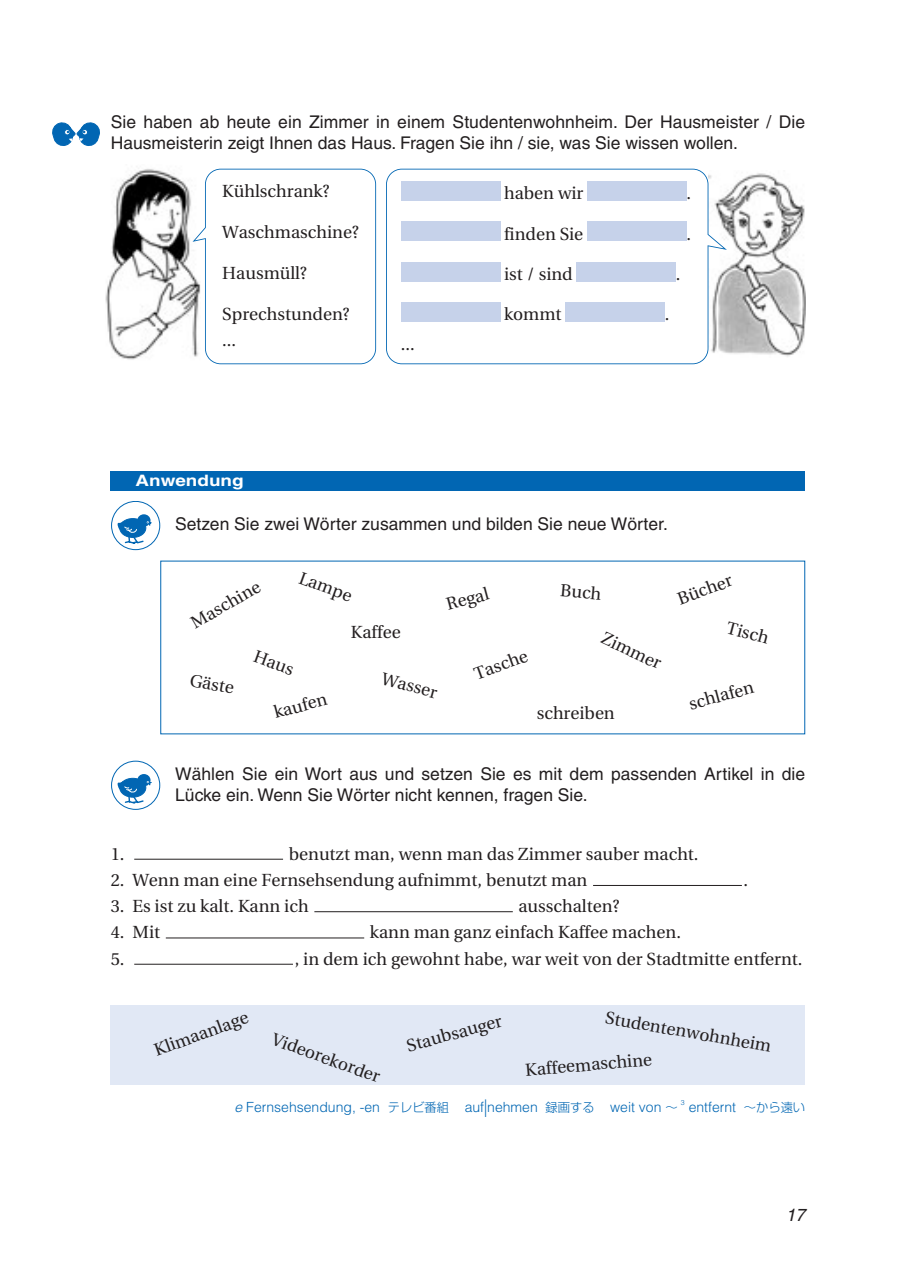
<style>
.page{position:relative;width:903px;height:1276px;background:#fff}
.page>*{position:absolute;margin:0;border:0;box-sizing:border-box;transform-origin:0 0}
.t1{font:17.5px/26.2px "Utopia";color:#231f20}
.t2{font:17.5px/21px "Helvetica";color:#231f20}
.t3{font:italic 17.5px "Helvetica";color:#231f20}
.t4{font:700 15.75px "Helvetica";color:#fff;scale:1.2 1}
.t5{font:300 14px "Helvetica";color:#0166b3}
.t6{font:300 7px "Helvetica";color:#0166b3}
.s1{font-style:italic}
.s2{font-family:"Shin Go";font-size:12.25px}
.s3{font-size:23.8px}
</style>
<div class="page">
<img style="left:727px;top:173px;width:78px;height:184px">
<img style="left:106px;top:169px;width:87px;height:191px">
<svg style="left:386px;top:169px;width:341px;height:195px"></svg>
<svg style="left:193px;top:169px;width:183px;height:195px"></svg>
<div style="left:111px;top:471px;width:694px;height:20px;background:#0166b3"></div>
<div style="left:566px;top:302px;width:99px;height:20px;background:#c6d2ea"></div>
<div style="left:401px;top:302px;width:99px;height:20px;background:#c6d2ea"></div>
<div style="left:577px;top:262px;width:99px;height:20px;background:#c6d2ea"></div>
<div style="left:401px;top:262px;width:99px;height:20px;background:#c6d2ea"></div>
<div style="left:587px;top:221px;width:99px;height:20px;background:#c6d2ea"></div>
<div style="left:401px;top:221px;width:99px;height:20px;background:#c6d2ea"></div>
<div style="left:587px;top:181px;width:100px;height:20px;background:#c6d2ea"></div>
<div style="left:401px;top:181px;width:99px;height:20px;background:#c6d2ea"></div>
<div style="left:111px;top:501px;width:49px;height:49px;border:1px solid #0166b3;border-radius:50%"></div>
<svg style="left:137px;top:514px;width:14px;height:12px"></svg>
<svg style="left:120px;top:518px;width:26px;height:20px"></svg>
<svg style="left:117px;top:520px;width:37px;height:25px"></svg>
<svg style="left:52px;top:122px;width:48px;height:24px"></svg>
<div style="left:111px;top:1005px;width:694px;height:80px;background:#e1e8f5"></div>
<div style="left:111px;top:761px;width:49px;height:48px;border:1px solid #0166b3;border-radius:50%"></div>
<svg style="left:137px;top:774px;width:14px;height:12px"></svg>
<svg style="left:117px;top:779px;width:37px;height:25px"></svg>
<hr style="left:134px;top:964px;width:159px;height:1px;background:#231f20">
<hr style="left:166px;top:937px;width:198px;height:1px;background:#231f20">
<hr style="left:314px;top:911px;width:199px;height:1px;background:#231f20">
<hr style="left:593px;top:885px;width:149px;height:1px;background:#231f20">
<hr style="left:134px;top:859px;width:149px;height:1px;background:#231f20">
<p class="t2" style="left:111px;top:113px;width:696px">Sie haben ab heute ein Zimmer in einem Studentenwohnheim. Der Hausmeister / Die<br>Hausmeisterin zeigt Ihnen das Haus. Fragen Sie ihn / sie, was Sie wissen wollen.</p>
<p class="t1" style="left:222px;top:179px;width:109px">Kühlschrank?</p>
<p class="t1" style="left:222px;top:220px;width:138px">Waschmaschine?</p>
<p class="t1" style="left:222px;top:261px;width:86px">Hausmüll?</p>
<p class="t1" style="left:222px;top:302px;width:129px">Sprechstunden? ...</p>
<p class="t1" style="left:401px;top:332px;width:15px">...</p>
<p class="t4" style="left:136px;top:475px;width:92px">Anwendung</p>
<p class="t1" style="left:504px;top:182px;width:81px">haben wir</p>
<p class="t1" style="left:687px;top:182px;width:6px">.</p>
<p class="t1" style="left:504px;top:222px;width:81px">finden Sie</p>
<p class="t1" style="left:686px;top:222px;width:6px">.</p>
<p class="t1" style="left:504px;top:262px;width:70px">ist / sind</p>
<p class="t1" style="left:676px;top:262px;width:6px">.</p>
<p class="t1" style="left:504px;top:303px;width:59px">kommt</p>
<p class="t1" style="left:665px;top:303px;width:6px">.</p>
<p class="t2" style="left:175px;top:515px;width:494px">Setzen Sie zwei Wörter zusammen und bilden Sie neue Wörter.</p>
<p class="t1" style="left:186px;top:614px;width:79px;rotate:-30deg">Maschine</p>
<p class="t1" style="left:304px;top:566px;width:56px;rotate:20deg">Lampe</p>
<p class="t1" style="left:351px;top:621px;width:51px">Kaffee</p>
<p class="t1" style="left:444px;top:593px;width:45px;rotate:-15deg">Regal</p>
<p class="t1" style="left:561px;top:579px;width:43px;rotate:5deg">Buch</p>
<p class="t1" style="left:674px;top:588px;width:59px;rotate:-20deg">Bücher</p>
<p class="t1" style="left:607px;top:626px;width:65px;rotate:25deg">Zimmer</p>
<p class="t1" style="left:730px;top:616px;width:44px;rotate:15deg">Tisch</p>
<p class="t1" style="left:258px;top:645px;width:43px;rotate:20deg">Haus</p>
<p class="t1" style="left:471px;top:663px;width:57px;rotate:-20deg">Tasche</p>
<p class="t1" style="left:385px;top:667px;width:58px;rotate:15deg">Wasser</p>
<p class="t1" style="left:192px;top:669px;width:46px;rotate:10deg">Gäste</p>
<p class="t1" style="left:686px;top:693px;width:68px;rotate:-15deg">schlafen</p>
<p class="t1" style="left:271px;top:701px;width:56px;rotate:-15deg">kaufen</p>
<p class="t1" style="left:537px;top:701px;width:80px">schreiben</p>
<p class="t2" style="left:175px;top:765px;width:631px">Wählen Sie ein Wort aus und setzen Sie es mit dem passenden Artikel in die<br>Lücke ein. Wenn Sie Wörter nicht kennen, fragen Sie.</p>
<p class="t1" style="left:111px;top:842px;width:15px">1.</p>
<p class="t1" style="left:289px;top:842px;width:411px">benutzt man, wenn man das Zimmer sauber macht.</p>
<p class="t1" style="left:111px;top:868px;width:478px">2. Wenn man eine Fernsehsendung aufnimmt, benutzt man</p>
<p class="t1" style="left:744px;top:868px;width:6px">.</p>
<p class="t1" style="left:111px;top:894px;width:200px">3. Es ist zu kalt. Kann ich</p>
<p class="t1" style="left:519px;top:894px;width:102px">ausschalten?</p>
<p class="t1" style="left:111px;top:921px;width:51px">4. Mit</p>
<p class="t1" style="left:370px;top:921px;width:313px">kann man ganz einfach Kaffee machen.</p>
<p class="t1" style="left:111px;top:947px;width:15px">5.</p>
<p class="t1" style="left:295px;top:947px;width:509px">, in dem ich gewohnt habe, war weit von der Stadtmitte entfernt.</p>
<p class="t1" style="left:151px;top:1039px;width:100px;rotate:-20deg">Klimaanlage</p>
<p class="t1" style="left:404px;top:1034px;width:99px;rotate:-15deg">Staubsauger</p>
<p class="t1" style="left:608px;top:1006px;width:170px;rotate:10deg">Studentenwohnheim</p>
<p class="t1" style="left:276px;top:1027px;width:115px;rotate:20deg">Videorekorder</p>
<p class="t1" style="left:524px;top:1058px;width:128px;rotate:-5deg">Kaffeemaschine</p>
<p class="t5" style="left:235px;top:1102px;width:445px"><span class="s1">e</span> Fernsehsendung, -en <span class="s2">テレビ番組</span> auf<span class="s3">|</span>nehmen <span class="s2">録画する</span> weit von <span class="s2">～</span></p>
<p class="t6" style="left:681px;top:1100px;width:5px">3</p>
<p class="t5" style="left:689px;top:1102px;width:118px">entfernt <span class="s2">～から遠い</span></p>
<p class="t3" style="left:786px;top:1208px;width:21px">17</p>
</div>
